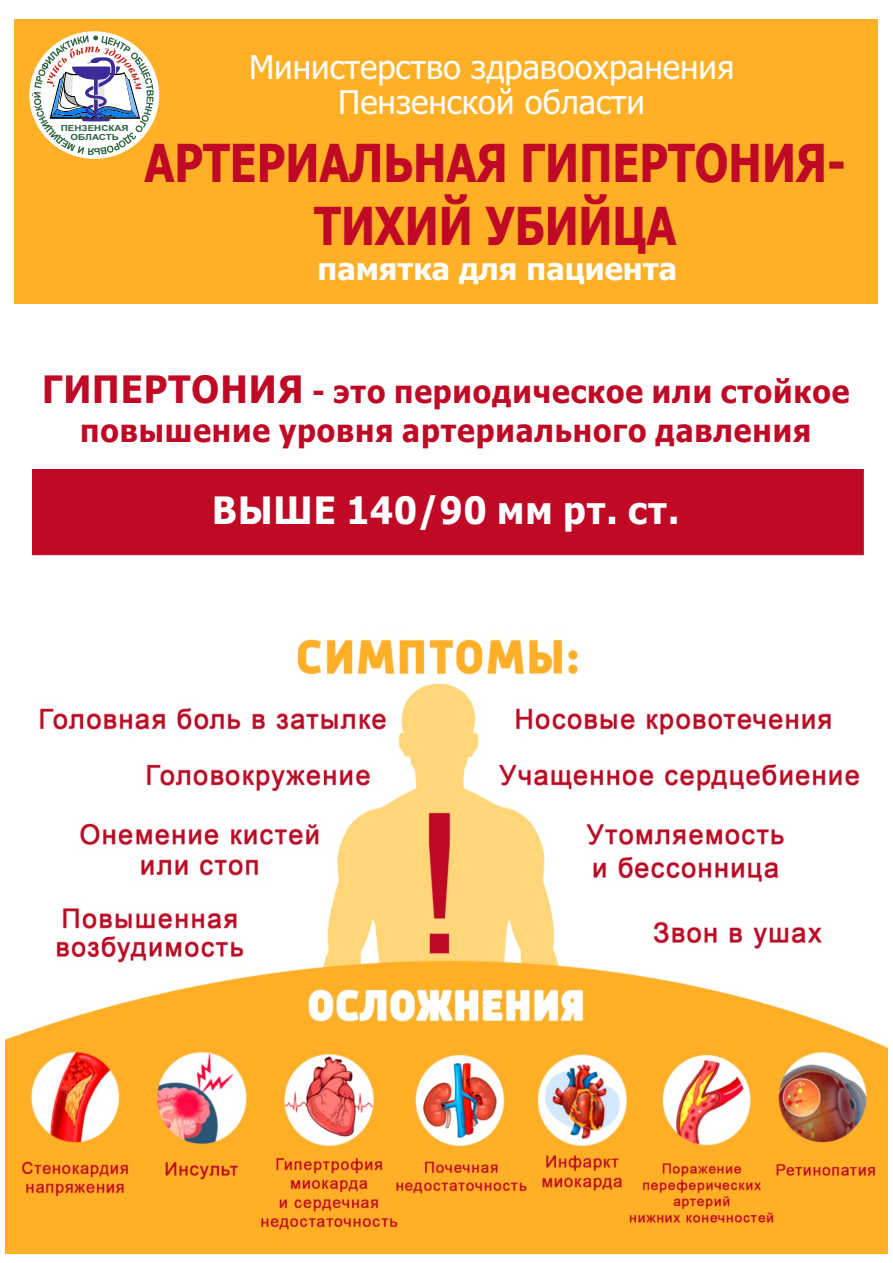
<style>
.page{position:relative;width:893px;height:1263px;background:#fff}
.page>*{position:absolute;margin:0;border:0;box-sizing:border-box;transform-origin:0 0}
.t1{font:700 52.5px/62.7px "Tahoma";color:#bf0925;text-align:center;scale:.83 1}
.t2{font:700 37.95px "Tahoma";letter-spacing:.03em;color:#fff;scale:.95 1}
.t3{font:32.85px/35.2px "Tahoma";color:#fff;text-align:center}
.t4{font:700 31.5px/39.5px "Tahoma";letter-spacing:.03em;color:#bf0925;text-align:center;scale:.95 1}
.t5{font:700 30.6px "Tahoma";color:#fff}
.t6{font:700 8.25px/9.3px "Arial";color:#2a623c;text-align:center;scale:1.18 1}
.s1{font-size:37.95px}
</style>
<div class="page">
<div style="left:15px;top:19px;width:863px;height:284px;background:#ffb026"></div>
<div style="left:32px;top:469px;width:832px;height:86px;background:#bf0925"></div>
<img style="left:5px;top:639px;width:882px;height:615px">
<div style="left:29px;top:31px;width:130px;height:128px;background:#fff;border:1px solid #fff;border-radius:50%"></div>
<svg style="left:32px;top:36px;width:122px;height:119px"></svg>
<p class="t6" style="left:61px;top:124px;width:59px">ПЕНЗЕНСКАЯ<br>ОБЛАСТЬ</p>
<p class="t3" style="left:249px;top:52px;width:487px">Министерство здравоохранения<br>Пензенской области</p>
<h1 class="t1" style="left:144px;top:136px;width:847px">АРТЕРИАЛЬНАЯ ГИПЕРТОНИЯ-<br>ТИХИЙ УБИЙЦА</h1>
<p class="t5" style="left:318px;top:257px;width:361px">памятка для пациента</p>
<p class="t4" style="left:42px;top:374px;width:851px"><span class="s1">ГИПЕРТОНИЯ</span> - это периодическое или стойкое повышение уровня артериального давления</p>
<p class="t2" style="left:212px;top:495px;width:493px">ВЫШЕ 140/90 мм рт. ст.</p>
</div>
